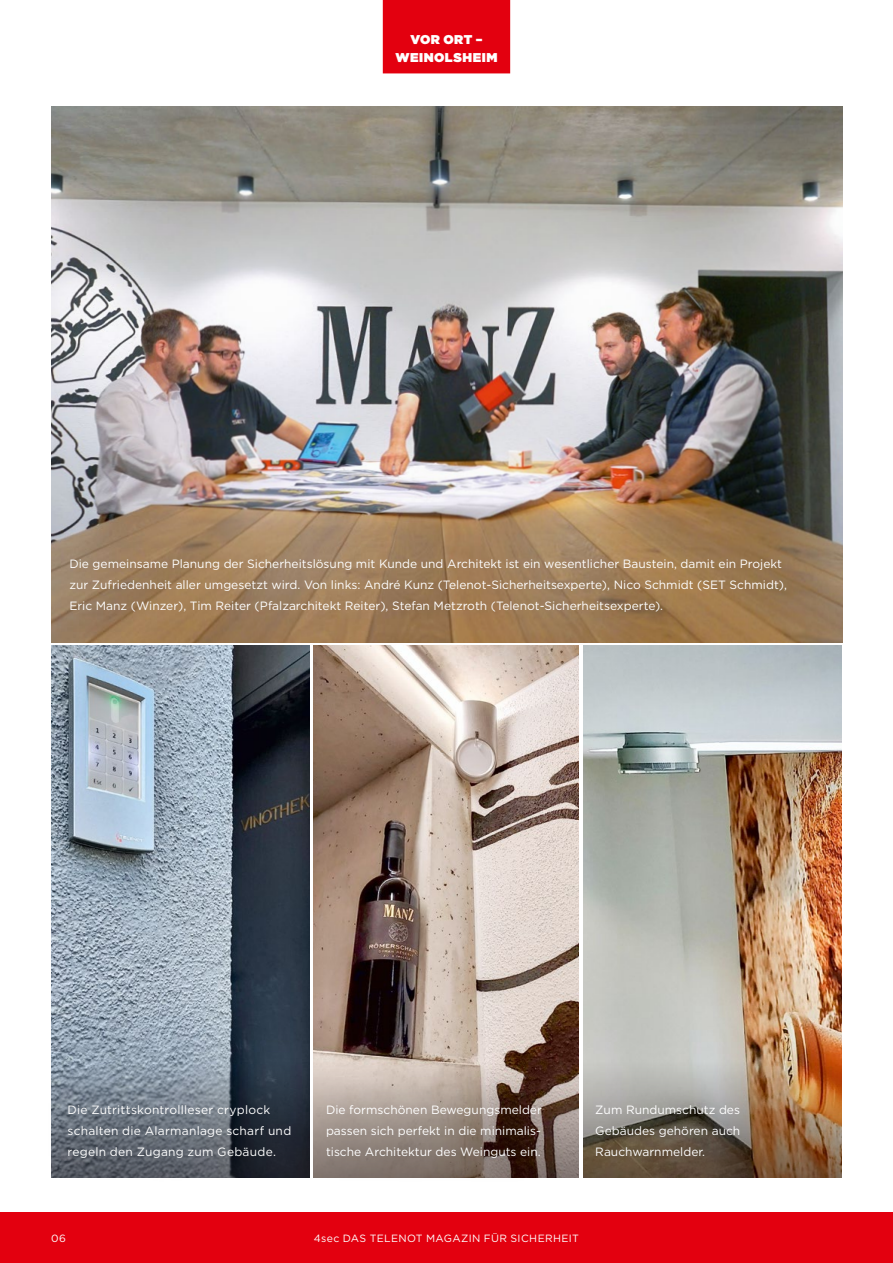
<style>
.page{position:relative;width:893px;height:1263px;background:#fff}
.page>*{position:absolute;margin:0;border:0;box-sizing:border-box;transform-origin:0 0}
.t1{font:900 12.75px/18px "Gotham";letter-spacing:.035em;color:#fff;text-align:center}
.t2{font:12px/21px "Gotham";color:#fff;text-align:justify}
.t3{font:12px/21px "Gotham";letter-spacing:.02em;color:#fff}
.t4{font:10.5px "Gotham";letter-spacing:.035em;color:#fff}
</style>
<div class="page">
<img style="left:51px;top:106px;width:791px;height:536px">
<img style="left:583px;top:646px;width:259px;height:176px">
<img style="left:51px;top:646px;width:258px;height:176px">
<img style="left:313px;top:646px;width:266px;height:174px">
<svg style="left:51px;top:822px;width:258px;height:259px;background:#798795"></svg>
<div style="left:43px;top:1081px;width:272px;height:103px;background:#1a1a18;opacity:.75"></div>
<svg style="left:313px;top:820px;width:266px;height:357px;background:#a8968c"></svg>
<div style="left:301px;top:1081px;width:263px;height:103px;background:#1a1a18;opacity:.75"></div>
<img style="left:583px;top:822px;width:259px;height:355px">
<div style="left:0;top:1212px;width:893px;height:51px;background:#e3000f"></div>
<div style="left:383px;top:0;width:127px;height:73px;background:#e3000f"></div>
<p class="t1" style="left:395px;top:30px;width:103px">VOR ORT –<br>WEINOLSHEIM</p>
<p class="t2" style="left:69px;top:553px;width:719px;text-align:left">Die gemeinsame Planung der Sicherheitslösung mit Kunde und Architekt ist ein wesentlicher Baustein, damit ein Projekt zur Zufriedenheit aller umgesetzt wird. Von links: André Kunz (Telenot-Sicherheitsexperte), Nico Schmidt (SET Schmidt),<br>Eric Manz (Winzer), Tim Reiter (Pfalzarchitekt Reiter), Stefan Metzroth (Telenot-Sicherheitsexperte).</p>
<p class="t3" style="left:68px;top:1099px;width:225px">Die Zutrittskontrollleser cryplock schalten die Alarmanlage scharf und regeln den Zugang zum Gebäude.</p>
<p class="t2" style="left:326px;top:1099px;width:217px">Die formschönen Bewegungsmelder passen sich perfekt in die minimalis&shy;tische Architektur des Weinguts ein.</p>
<p class="t2" style="left:595px;top:1099px;width:146px">Zum Rundumschutz des Gebäudes gehören auch Rauchwarnmelder.</p>
<p class="t4" style="left:51px;top:1231px;width:16px">06</p>
<p class="t4" style="left:314px;top:1231px;width:267px">4sec DAS TELENOT MAGAZIN FÜR SICHERHEIT</p>
</div>
